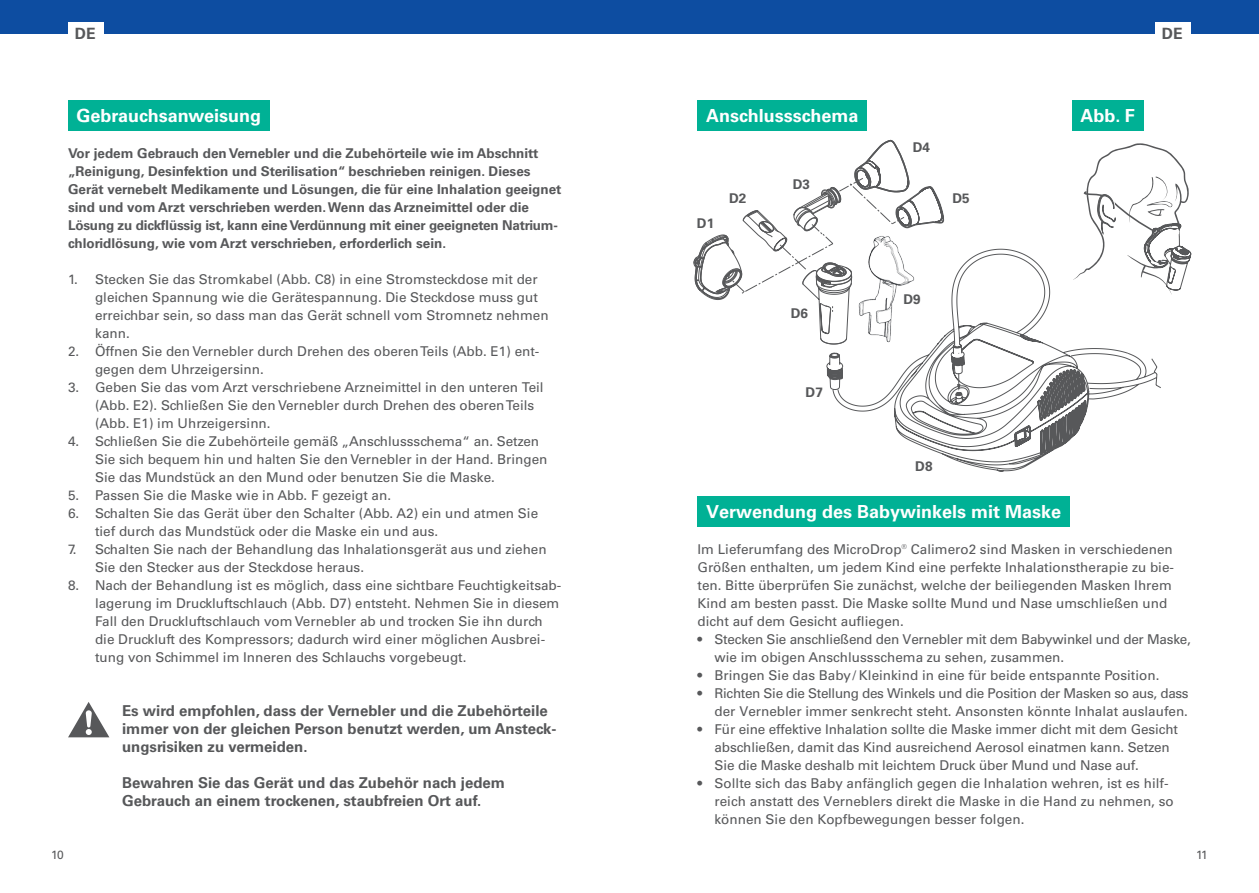
<style>
.page{position:relative;width:1259px;height:893px;background:#fff}
.page>*{position:absolute;margin:0;border:0;box-sizing:border-box;transform-origin:0 0}
.Headline_black{font:700 18px "Univers LT Pro 65";color:#fff}
.t1{font:700 15.6px "Univers LT Pro 65";color:#57585a}
.Copytext{font:700 15px/18px "Univers LT Pro 65";color:#57585a}
.Copytext-2{font:13.5px/18px "Univers LT Pro 55 Roman";color:#57585a}
.Text__fett{font:700 13.5px/18px "Univers LT Pro 65";color:#57585a}
.Copytext-3{font:13.5px/18px "Univers LT Pro 55 Roman";letter-spacing:-.02em;color:#57585a}
.t2{font:12px "Univers LT Pro 55 Roman";color:#57585a}
</style>
<div class="page">
<div style="left:0;top:0;width:1259px;height:34px;background:#0d4da1"></div>
<div style="left:1155px;top:22px;width:36px;height:24px;background:#fff"></div>
<div style="left:68px;top:22px;width:36px;height:24px;background:#fff"></div>
<div style="left:697px;top:100px;width:170px;height:31px;background:#00b195"></div>
<svg style="left:1083px;top:143px;width:108px;height:152px"></svg>
<div style="left:1071px;top:100px;width:72px;height:31px;background:#00b195"></div>
<div style="left:697px;top:496px;width:372px;height:31px;background:#00b195"></div>
<svg style="left:68px;top:702px;width:41px;height:35px"></svg>
<div style="left:68px;top:100px;width:202px;height:31px;background:#00b195"></div>
<svg style="left:693px;top:140px;width:252px;height:204px"></svg>
<img style="left:851px;top:235px;width:66px;height:14px">
<svg style="left:826px;top:249px;width:335px;height:223px"></svg>
<p class="t1" style="left:75px;top:22px;width:22px">DE</p>
<p class="t1" style="left:1162px;top:22px;width:22px">DE</p>
<p class="Headline_black" style="left:77px;top:103px;width:186px">Gebrauchsanweisung</p>
<p class="Text__fett" style="left:68px;top:144px;width:495px">Vor jedem Gebrauch den Vernebler und die Zubehörteile wie im Abschnitt „Reinigung, Desinfektion und Sterilisation“ beschrieben reinigen. Dieses Gerät vernebelt Medikamente und Lösungen, die für eine Inhalation geeignet sind und vom Arzt verschrieben werden. Wenn das Arzneimittel oder die Lösung zu dickflüssig ist, kann eine Verdünnung mit einer geeigneten Natrium&shy;chloridlösung, wie vom Arzt verschrieben, erforderlich sein.</p>
<p class="Copytext-2" style="left:95px;top:270px;width:455px;text-indent:-27px">1. Stecken Sie das Stromkabel (Abb. C8) in eine Stromsteckdose mit der gleichen Spannung wie die Gerätespannung. Die Steckdose muss gut erreichbar sein, so dass man das Gerät schnell vom Stromnetz nehmen kann.</p>
<p class="Copytext-2" style="left:95px;top:342px;width:446px;text-indent:-27px">2. Öffnen Sie den Vernebler durch Drehen des oberen Teils (Abb. E1) ent&shy;gegen dem Uhrzeigersinn.</p>
<p class="Copytext-2" style="left:95px;top:378px;width:450px;text-indent:-27px">3. Geben Sie das vom Arzt verschriebene Arzneimittel in den unteren Teil (Abb. E2). Schließen Sie den Vernebler durch Drehen des oberen Teils (Abb. E1) im Uhrzeigersinn.</p>
<p class="Copytext-2" style="left:95px;top:432px;width:454px;text-indent:-27px">4. Schließen Sie die Zubehörteile gemäß „Anschlussschema“ an. Setzen<br>Sie sich bequem hin und halten Sie den Vernebler in der Hand. Bringen<br>Sie das Mundstück an den Mund oder benutzen Sie die Maske.</p>
<p class="Copytext-2" style="left:68px;top:486px;width:324px">5. Passen Sie die Maske wie in Abb. F gezeigt an.</p>
<p class="Copytext-2" style="left:95px;top:504px;width:445px;text-indent:-27px">6. Schalten Sie das Gerät über den Schalter (Abb. A2) ein und atmen Sie tief durch das Mundstück oder die Maske ein und aus.</p>
<p class="Copytext-2" style="left:95px;top:540px;width:453px;text-indent:-27px">7. Schalten Sie nach der Behandlung das Inhalationsgerät aus und ziehen<br>Sie den Stecker aus der Steckdose heraus.</p>
<p class="Copytext-2" style="left:95px;top:576px;width:468px;text-indent:-27px">8. Nach der Behandlung ist es möglich, dass eine sichtbare Feuchtigkeitsab&shy;lagerung im Druckluftschlauch (Abb. D7) entsteht. Nehmen Sie in diesem Fall den Druckluftschlauch vom Vernebler ab und trocken Sie ihn durch die Druckluft des Kompressors; dadurch wird einer möglichen Ausbrei&shy;tung von Schimmel im Inneren des Schlauchs vorgebeugt.</p>
<p class="Copytext" style="left:122px;top:701px;width:436px">Es wird empfohlen, dass der Vernebler und die Zubehörteile immer von der gleichen Person benutzt werden, um Ansteck&shy;ungsrisiken zu vermeiden.</p>
<p class="Copytext" style="left:122px;top:773px;width:384px">Bewahren Sie das Gerät und das Zubehör nach jedem<br>Gebrauch an einem trockenen, staubfreien Ort auf.</p>
<p class="Headline_black" style="left:706px;top:103px;width:154px">Anschlussschema</p>
<p class="Headline_black" style="left:1080px;top:103px;width:56px">Abb. F</p>
<p class="Text__fett" style="left:697px;top:214px;width:19px">D1</p>
<p class="Text__fett" style="left:729px;top:188px;width:19px">D2</p>
<p class="Text__fett" style="left:792px;top:175px;width:19px">D3</p>
<p class="Text__fett" style="left:791px;top:303px;width:19px">D6</p>
<p class="Text__fett" style="left:805px;top:383px;width:19px">D7</p>
<p class="Text__fett" style="left:912px;top:138px;width:19px">D4</p>
<p class="Text__fett" style="left:952px;top:188px;width:19px">D5</p>
<p class="Text__fett" style="left:903px;top:290px;width:19px">D9</p>
<p class="Text__fett" style="left:915px;top:456px;width:19px">D8</p>
<p class="Headline_black" style="left:706px;top:499px;width:357px">Verwendung des Babywinkels mit Maske</p>
<p class="Copytext-2" style="left:697px;top:540px;width:478px">Im Lieferumfang des MicroDrop® Calimero2 sind Masken in verschiedenen Größen enthalten, um jedem Kind eine perfekte Inhalationstherapie zu bie&shy;ten. Bitte überprüfen Sie zunächst, welche der beiliegenden Masken Ihrem Kind am besten passt. Die Maske sollte Mund und Nase umschließen und dicht auf dem Gesicht aufliegen.</p>
<p class="Copytext-3" style="left:714px;top:630px;width:478px;text-indent:-17px">• Stecken Sie anschließend den Vernebler mit dem Babywinkel und der Maske, wie im obigen Anschlussschema zu sehen, zusammen.</p>
<p class="Copytext-2" style="left:697px;top:666px;width:463px">• Bringen Sie das Baby/ Kleinkind in eine für beide entspannte Position.</p>
<p class="Copytext-2" style="left:697px;top:684px;width:492px;text-align:right">• Richten Sie die Stellung des Winkels und die Position der Masken so aus, dass der Vernebler immer senkrecht steht. Ansonsten könnte Inhalat auslaufen.</p>
<p class="Copytext-2" style="left:714px;top:720px;width:465px;text-indent:-17px">• Für eine effektive Inhalation sollte die Maske immer dicht mit dem Gesicht abschließen, damit das Kind ausreichend Aerosol einatmen kann. Setzen<br>Sie die Maske deshalb mit leichtem Druck über Mund und Nase auf.</p>
<p class="Copytext-2" style="left:714px;top:774px;width:461px;text-indent:-17px">• Sollte sich das Baby anfänglich gegen die Inhalation wehren, ist es hilf&shy;reich anstatt des Verneblers direkt die Maske in die Hand zu nehmen, so können Sie den Kopfbewegungen besser folgen.</p>
<p class="t2" style="left:51px;top:846px;width:14px">10</p>
<p class="t2" style="left:1196px;top:846px;width:13px">11</p>
</div>
